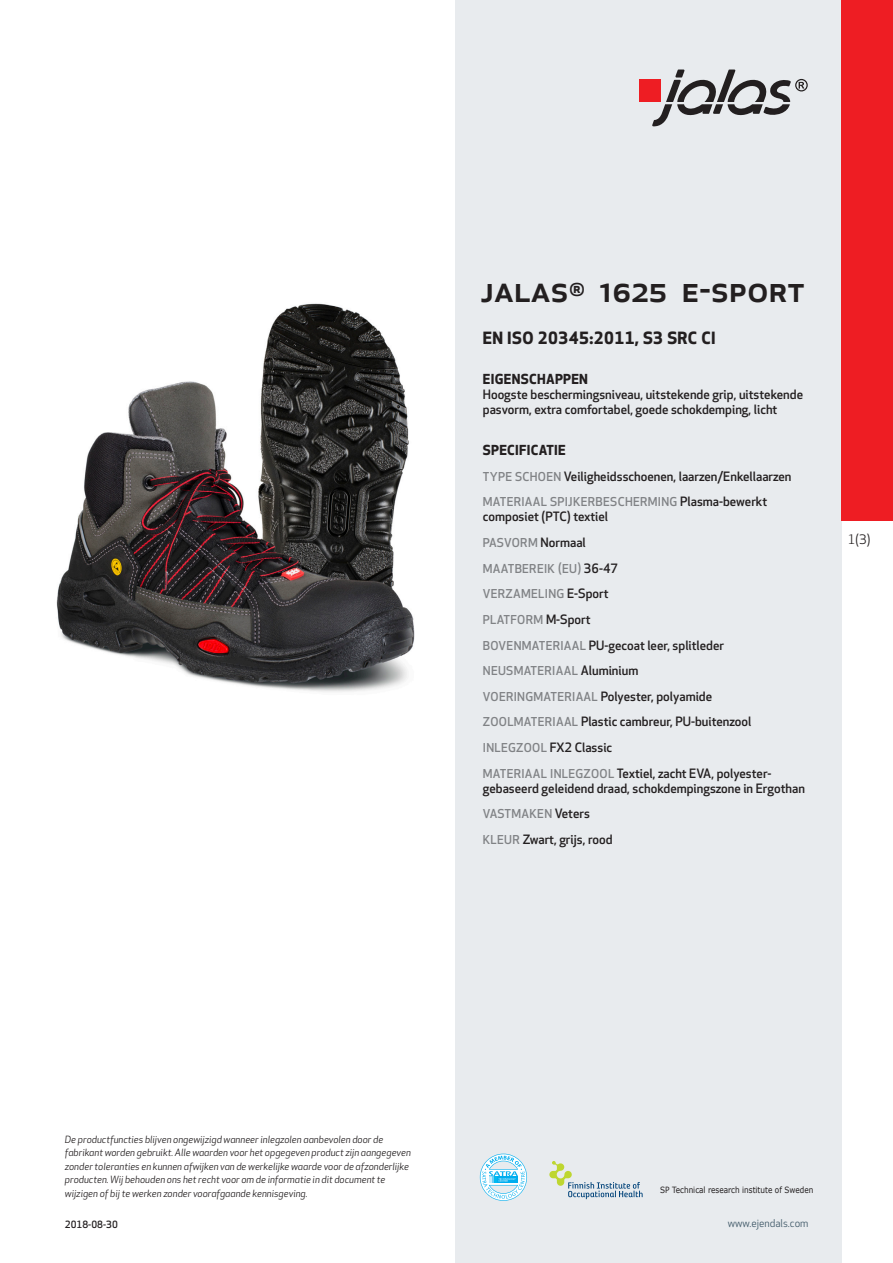
<style>
.page{position:relative;width:893px;height:1263px;background:#fff}
.page>*{position:absolute;margin:0;border:0;box-sizing:border-box;transform-origin:0 0}
.prodname{font:500 36px "Apex New";color:#231f20}
.Funktion_body{font:700 16.5px "Apex New";letter-spacing:.025em;color:#231f20}
.Funktion_body-2{font:700 13.5px "Apex New";letter-spacing:.025em;color:#231f20}
.t1{font:12.75px "Apex New";color:#231f20}
.Funktion_body-3{font:500 12.6px/15px "Apex New";color:#231f20}
.Funktion_body-4{font:500 12px "Apex New";letter-spacing:.025em;color:#808285}
.t2{font:10.5px "Apex New";color:#405968}
.t3{font:italic 9.75px/13.5px "Apex New";color:#231f20}
.Sidfot_datum{font:500 9.75px "Apex New";color:#231f20}
.t4{font:8.55px "Verdana";color:#231f20;scale:.85 1}
.s1{font-size:12px;color:#808285}
.s2{font-size:12.6px;color:#231f20}
</style>
<div class="page">
<div style="left:455px;top:0;width:387px;height:1263px;background:#e8ebee"></div>
<svg style="left:549px;top:1161px;width:94px;height:38px"></svg>
<svg style="left:480px;top:1154px;width:47px;height:47px"></svg>
<div style="left:639px;top:80px;width:22px;height:22px;background:#ee1d23"></div>
<svg style="left:652px;top:70px;width:156px;height:56px"></svg>
<div style="left:842px;top:0;width:51px;height:520px;background:#ee1d23"></div>
<img style="left:56px;top:303px;width:359px;height:389px">
<p class="prodname" style="left:480px;top:265px;width:326px">JALAS<sup>®</sup> 1625 E-Sport</p>
<p class="Funktion_body" style="left:483px;top:326px;width:234px">EN ISO 20345:2011, S3 SRC CI</p>
<p class="Funktion_body-2" style="left:483px;top:370px;width:107px">EIGENSCHAPPEN</p>
<p class="Funktion_body-3" style="left:483px;top:387px;width:322px">Hoogste beschermingsniveau, uitstekende grip, uitstekende pasvorm, extra comfortabel, goede schokdemping, licht</p>
<p class="Funktion_body-2" style="left:483px;top:440px;width:84px">SPECIFICATIE</p>
<p class="Funktion_body-3" style="left:483px;top:468px;width:310px"><span class="s1">TYPE SCHOEN</span> Veiligheidsschoenen, laarzen/Enkellaarzen</p>
<p class="Funktion_body-4" style="left:483px;top:494px;width:286px">MATERIAAL SPIJKERBESCHERMING <span class="s2">Plasma-bewerkt</span></p>
<p class="Funktion_body-3" style="left:483px;top:509px;width:127px">composiet (PTC) textiel</p>
<p class="Funktion_body-4" style="left:483px;top:535px;width:104px">PASVORM <span class="s2">Normaal</span></p>
<p class="Funktion_body-4" style="left:483px;top:560px;width:137px">MAATBEREIK (EU) <span class="s2">36-47</span></p>
<p class="Funktion_body-4" style="left:483px;top:586px;width:127px">VERZAMELING <span class="s2">E-Sport</span></p>
<p class="Funktion_body-4" style="left:483px;top:611px;width:109px">PLATFORM <span class="s2">M-Sport</span></p>
<p class="Funktion_body-3" style="left:483px;top:637px;width:243px"><span class="s1">BOVENMATERIAAL</span> PU-gecoat leer, splitleder</p>
<p class="Funktion_body-4" style="left:483px;top:663px;width:157px">NEUSMATERIAAL <span class="s2">Aluminium</span></p>
<p class="Funktion_body-3" style="left:483px;top:688px;width:231px"><span class="s1">VOERINGMATERIAAL</span> Polyester, polyamide</p>
<p class="Funktion_body-3" style="left:483px;top:714px;width:270px"><span class="s1">ZOOLMATERIAAL</span> Plastic cambreur, PU-buitenzool</p>
<p class="Funktion_body-3" style="left:483px;top:740px;width:131px"><span class="s1">INLEGZOOL</span> FX2 Classic</p>
<p class="Funktion_body-3" style="left:483px;top:765px;width:324px"><span class="s1">MATERIAAL INLEGZOOL</span> Textiel, zacht EVA, polyester&shy;gebaseerd geleidend draad, schokdempingszone in Ergothan</p>
<p class="Funktion_body-4" style="left:483px;top:806px;width:109px">VASTMAKEN <span class="s2">Veters</span></p>
<p class="Funktion_body-3" style="left:483px;top:832px;width:131px"><span class="s1">KLEUR</span> Zwart, grijs, rood</p>
<p class="t1" style="left:848px;top:531px;width:24px">1(3)</p>
<p class="t3" style="left:65px;top:1132px;width:347px">De productfuncties blijven ongewijzigd wanneer inlegzolen aanbevolen door de fabrikant worden gebruikt. Alle waarden voor het opgegeven product zijn aangegeven zonder toleranties en kunnen afwijken van de werkelijke waarde voor de afzonderlijke producten. Wij behouden ons het recht voor om de informatie in dit document te wijzigen of bij te werken zonder voorafgaande kennisgeving.</p>
<p class="Sidfot_datum" style="left:65px;top:1218px;width:54px">2018-08-30</p>
<p class="t4" style="left:660px;top:1184px;width:182px">SP Technical research institute of Sweden</p>
<p class="t2" style="left:728px;top:1217px;width:82px">www.ejendals.com</p>
</div>
